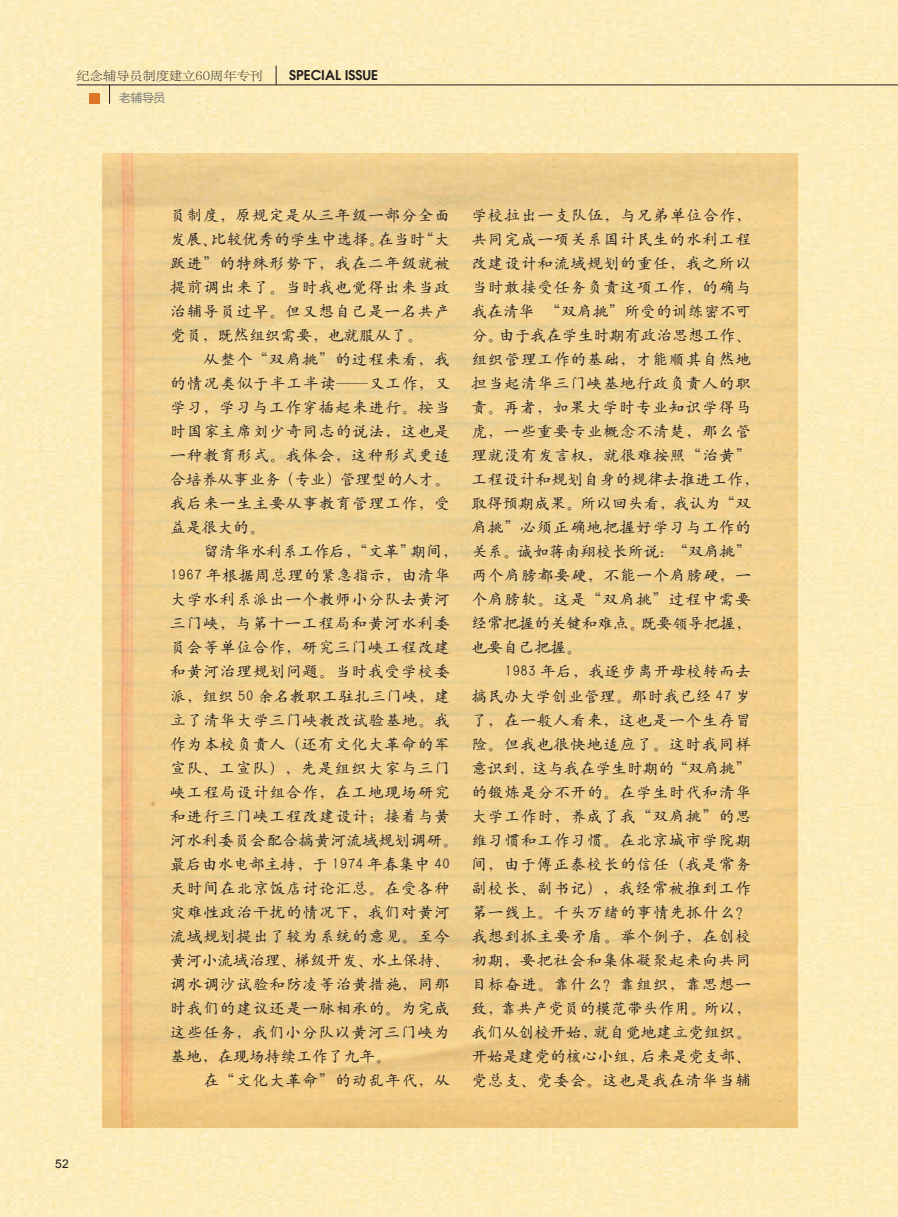
<style>
.page{position:relative;width:898px;height:1217px;background:#fff}
.page>*{position:absolute;margin:0;border:0;box-sizing:border-box;transform-origin:0 0}
.t1{font:15.75px/24px "H Yc 1 gj";letter-spacing:.05em;color:#231f20;text-align:justify}
.t2{font:600 13.5px "Avant Garde";color:#231f20}
.t3{font:12px "FZLTSK GBK1 0";color:#231f20;scale:1.1 1}
.提示语{font:12px "FZLTHJW GB1 0";color:#787a7d}
.t4{font:12px "Arial";color:#231f20}
</style>
<div class="page">
<img style="left:0;top:0;width:897px;height:1216px">
<hr style="left:77px;top:85px;width:820px;height:1px;background:#231f20">
<div style="left:843px;top:0;width:54px;height:43px;background:#fcedbd"></div>
<svg style="left:276px;top:66px;width:1px;height:19px"></svg>
<img style="left:102px;top:153px;width:695px;height:973px">
<div style="left:89px;top:93px;width:11px;height:11px;background:#df7527"></div>
<svg style="left:109px;top:86px;width:1px;height:18px"></svg>
<p class="t3" style="left:77px;top:69px;width:171px">纪念辅导员制度建立60周年专刊</p>
<p class="t2" style="left:289px;top:66px;width:91px">SPECIAL ISSUE</p>
<p class="提示语" style="left:119px;top:92px;width:48px">老辅导员</p>
<p class="t4" style="left:55px;top:1155px;width:15px">52</p>
<p class="t1" style="left:170px;top:203px;width:281px">员制度，原规定是从三年级一部分全面发展、比较优秀的学生中选择。在当时“大跃进”的特殊形势下，我在二年级就被提前调出来了。当时我也觉得出来当政治辅导员过早。但又想自己是一名共产党员，既然组织需要，也就服从了。</p>
<p class="t1" style="left:170px;top:347px;width:281px;text-indent:33px">从整个“双肩挑”的过程来看，我的情况类似于半工半读——又工作，又学习，学习与工作穿插起来进行。按当时国家主席刘少奇同志的说法，这也是一种教育形式。我体会，这种形式更适合培养从事业务（专业）管理型的人才。我后来一生主要从事教育管理工作，受益是很大的。</p>
<p class="t1" style="left:170px;top:539px;width:289px;text-align:left;text-indent:33px">留清华水利系工作后，“文革”期间，<br>1967 年根据周总理的紧急指示，由清华大学水利系派出一个教师小分队去黄河三门峡，与第十一工程局和黄河水利委员会等单位合作，研究三门峡工程改建和黄河治理规划问题。当时我受学校委派，组织 50 余名教职工驻扎三门峡，建立了清华大学三门峡教改试验基地。我作为本校负责人（还有文化大革命的军宣队、工宣队），先是组织大家与三门峡工程局设计组合作，在工地现场研究和进行三门峡工程改建设计；接着与黄河水利委员会配合搞黄河流域规划调研。最后由水电部主持，于 1974 年春集中 40天时间在北京饭店讨论汇总。在受各种灾难性政治干扰的情况下，我们对黄河流域规划提出了较为系统的意见。至今黄河小流域治理、梯级开发、水土保持、调水调沙试验和防凌等治黄措施，同那时我们的建议还是一脉相承的。为完成这些任务，我们小分队以黄河三门峡为基地，在现场持续工作了九年。</p>
<p class="t1" style="left:203px;top:1067px;width:248px">在“文化大革命”的动乱年代，从</p>
<p class="t1" style="left:471px;top:203px;width:289px;text-align:left">学校拉出一支队伍，与兄弟单位合作，共同完成一项关系国计民生的水利工程改建设计和流域规划的重任，我之所以当时敢接受任务负责这项工作，的确与我在清华 “双肩挑”所受的训练密不可分。由于我在学生时期有政治思想工作、组织管理工作的基础，才能顺其自然地担当起清华三门峡基地行政负责人的职责。再者，如果大学时专业知识学得马虎，一些重要专业概念不清楚，那么管理就没有发言权，就很难按照“治黄”工程设计和规划自身的规律去推进工作，取得预期成果。所以回头看，我认为“双肩挑”必须正确地把握好学习与工作的关系。诚如蒋南翔校长所说：“双肩挑”两个肩膀都要硬，不能一个肩膀硬，一个肩膀软。这是“双肩挑”过程中需要经常把握的关键和难点。既要领导把握，也要自己把握。</p>
<p class="t1" style="left:471px;top:659px;width:281px;text-indent:33px">1983 年后，我逐步离开母校转而去搞民办大学创业管理。那时我已经 47 岁了，在一般人看来，这也是一个生存冒险。但我也很快地适应了。这时我同样意识到，这与我在学生时期的“双肩挑”的锻炼是分不开的。在学生时代和清华大学工作时，养成了我“双肩挑”的思维习惯和工作习惯。在北京城市学院期间，由于傅正泰校长的信任（我是常务副校长、副书记），我经常被推到工作第一线上。千头万绪的事情先抓什么？我想到抓主要矛盾。举个例子，在创校初期，要把社会和集体凝聚起来向共同目标奋进。靠什么？靠组织，靠思想一致，靠共产党员的模范带头作用。所以，我们从创校开始，就自觉地建立党组织。开始是建党的核心小组，后来是党支部、党总支、党委会。这也是我在清华当辅</p>
</div>
